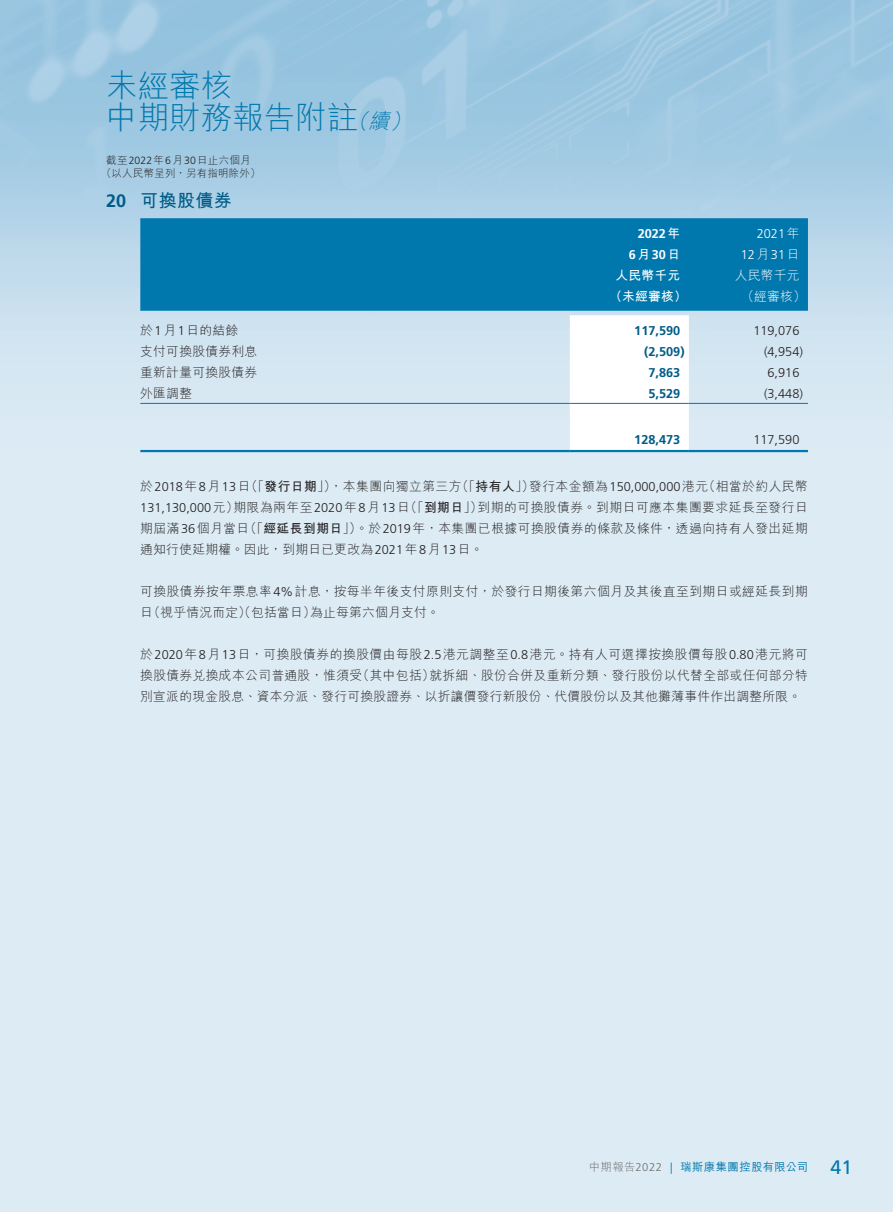
<style>
.page{position:relative;width:893px;height:1212px;background:#fff}
.page>*{position:absolute;margin:0;border:0;box-sizing:border-box;transform-origin:0 0}
.t1{font:300 31.5px/31.5px "M Hei HK";color:#0078ae}
._01_H1{font:700 18px "M Hei HK";letter-spacing:.02em;color:#005c87}
._00_txt{font:300 12.75px/21px "M Hei HK";letter-spacing:.035em;color:#231f20;text-align:justify}
._50_Table_txt{font:300 12.75px "Frutiger LT Std";color:#231f20}
._50_Table_txt-2{font:700 12.75px "Frutiger LT Std";color:#005c87}
._50_Table_txt-3{font:300 12.75px "M Hei HK";letter-spacing:.02em;color:#231f20}
._50_Table_txt-4{font:300 12.75px "Frutiger LT Std";color:#fff}
._50_Table_txt-5{font:700 12.75px "M Hei HK";letter-spacing:.02em;color:#fff}
._50_Table_txt-6{font:700 12.75px "Frutiger LT Std";color:#fff}
._50_Table_txt-7{font:300 12.75px "M Hei HK";letter-spacing:.02em;color:#fff}
.t2{font:500 11.25px "M Hei HK";letter-spacing:.04em;color:#0078ae}
.t3{font:300 10.5px/13.5px "M Hei HK";letter-spacing:.02em;color:#231f20;text-align:center}
.s1{font-style:italic;font-size:21px}
.s2{font-family:"Frutiger LT Std"}
.s3{font-family:"M Hei HK"}
.s4{font-weight:700}
.s5{font-weight:300;color:#6c6d70}
.s6{font-family:"Frutiger LT Std";font-weight:300;color:#6c6d70}
.s7{font-family:"Frutiger LT Std";font-weight:300}
.s8{font-family:"Frutiger LT Std";font-weight:400;font-size:19.5px}
</style>
<div class="page">
<div style="left:140px;top:218px;width:668px;height:93px;background:#0078ae"></div>
<svg style="left:570px;top:315px;width:119px;height:135px"></svg>
<hr style="left:140px;top:403px;width:430px;height:1px;background:#0078ae">
<hr style="left:570px;top:403px;width:119px;height:1px;background:#0078ae">
<hr style="left:689px;top:403px;width:119px;height:1px;background:#0078ae">
<hr style="left:140px;top:450px;width:430px;height:2px;background:#0078ae">
<hr style="left:570px;top:450px;width:119px;height:2px;background:#0078ae">
<hr style="left:689px;top:450px;width:119px;height:2px;background:#0078ae">
<h1 class="t1" style="left:106px;top:70px;width:311px">未經審核<br>中期財務報告附註<span class="s1">（續）</span></h1>
<p class="t3" style="left:101px;top:153px;width:161px">截至<span class="s2">2022</span>年<span class="s2">6</span>月<span class="s2">30</span>日止六個月<br>（以人民幣呈列，另有指明除外）</p>
<p class="_01_H1" style="left:106px;top:188px;width:127px"><span class="s2">20</span> 可換股債券</p>
<p class="_50_Table_txt-6" style="left:638px;top:226px;width:44px">2022<span class="s3">年</span></p>
<p class="_50_Table_txt-6" style="left:629px;top:247px;width:53px">6<span class="s3">月</span>30<span class="s3">日</span></p>
<p class="_50_Table_txt-4" style="left:757px;top:226px;width:44px">2021<span class="s3">年</span></p>
<p class="_50_Table_txt-4" style="left:741px;top:247px;width:60px">12<span class="s3">月</span>31<span class="s3">日</span></p>
<p class="_50_Table_txt-5" style="left:616px;top:266px;width:66px">人民幣千元</p>
<p class="_50_Table_txt-7" style="left:735px;top:268px;width:66px">人民幣千元</p>
<p class="_50_Table_txt-5" style="left:609px;top:287px;width:79px">（未經審核）</p>
<p class="_50_Table_txt-7" style="left:741px;top:289px;width:66px">（經審核）</p>
<p class="_50_Table_txt-3" style="left:140px;top:323px;width:99px">於<span class="s2">1</span>月<span class="s2">1</span>日的結餘</p>
<p class="_50_Table_txt-2" style="left:634px;top:323px;width:48px">117,590</p>
<p class="_50_Table_txt" style="left:753px;top:323px;width:48px">119,076</p>
<p class="_50_Table_txt-3" style="left:140px;top:344px;width:118px">支付可換股債券利息</p>
<p class="_50_Table_txt-2" style="left:644px;top:344px;width:42px">(2,509)</p>
<p class="_50_Table_txt" style="left:764px;top:344px;width:40px">(4,954)</p>
<p class="_50_Table_txt-3" style="left:140px;top:365px;width:118px">重新計量可換股債券</p>
<p class="_50_Table_txt-2" style="left:648px;top:365px;width:33px">7,863</p>
<p class="_50_Table_txt" style="left:767px;top:365px;width:33px">6,916</p>
<p class="_50_Table_txt-3" style="left:140px;top:386px;width:53px">外匯調整</p>
<p class="_50_Table_txt-2" style="left:648px;top:386px;width:33px">5,529</p>
<p class="_50_Table_txt" style="left:764px;top:386px;width:40px">(3,448)</p>
<p class="_50_Table_txt-2" style="left:634px;top:432px;width:48px">128,473</p>
<p class="_50_Table_txt" style="left:753px;top:432px;width:48px">117,590</p>
<p class="_00_txt" style="left:140px;top:475px;width:669px">於<span class="s2">2018</span>年<span class="s2">8</span>月<span class="s2">13</span>日（「<span class="s4">發行日期</span>」），本集團向獨立第三方（「<span class="s4">持有人</span>」）發行本金額為<span class="s2">150,000,000</span>港元（相當於約人民幣<span class="s2">131,130,000</span>元）期限為兩年至<span class="s2">2020</span>年<span class="s2">8</span>月<span class="s2">13</span>日（「<span class="s4">到期日</span>」）到期的可換股債券。到期日可應本集團要求延長至發行日期屆滿<span class="s2">36</span>個月當日（「<span class="s4">經延長到期日</span>」）。於<span class="s2">2019</span>年，本集團已根據可換股債券的條款及條件，透過向持有人發出延期通知行使延期權。因此，到期日已更改為<span class="s2">2021</span>年<span class="s2">8</span>月<span class="s2">13</span>日。</p>
<p class="_00_txt" style="left:140px;top:580px;width:669px">可換股債券按年票息率<span class="s2">4%</span>計息，按每半年後支付原則支付，於發行日期後第六個月及其後直至到期日或經延長到期日（視乎情況而定）（包括當日）為止每第六個月支付。</p>
<p class="_00_txt" style="left:140px;top:643px;width:669px">於<span class="s2">2020</span>年<span class="s2">8</span>月<span class="s2">13</span>日，可換股債券的換股價由每股<span class="s2">2.5</span>港元調整至<span class="s2">0.8</span>港元。持有人可選擇按換股價每股<span class="s2">0.80</span>港元將可換股債券兌換成本公司普通股，惟須受（其中包括）就拆細、股份合併及重新分類、發行股份以代替全部或任何部分特別宣派的現金股息、資本分派、發行可換股證券、以折讓價發行新股份、代價股份以及其他攤薄事件作出調整所限。</p>
<p class="t2" style="left:589px;top:1159px;width:264px"><span class="s5">中期報告</span><span class="s6">2022</span> <span class="s7">|</span> 瑞斯康集團控股有限公司 <span class="s8">41</span></p>
</div>
